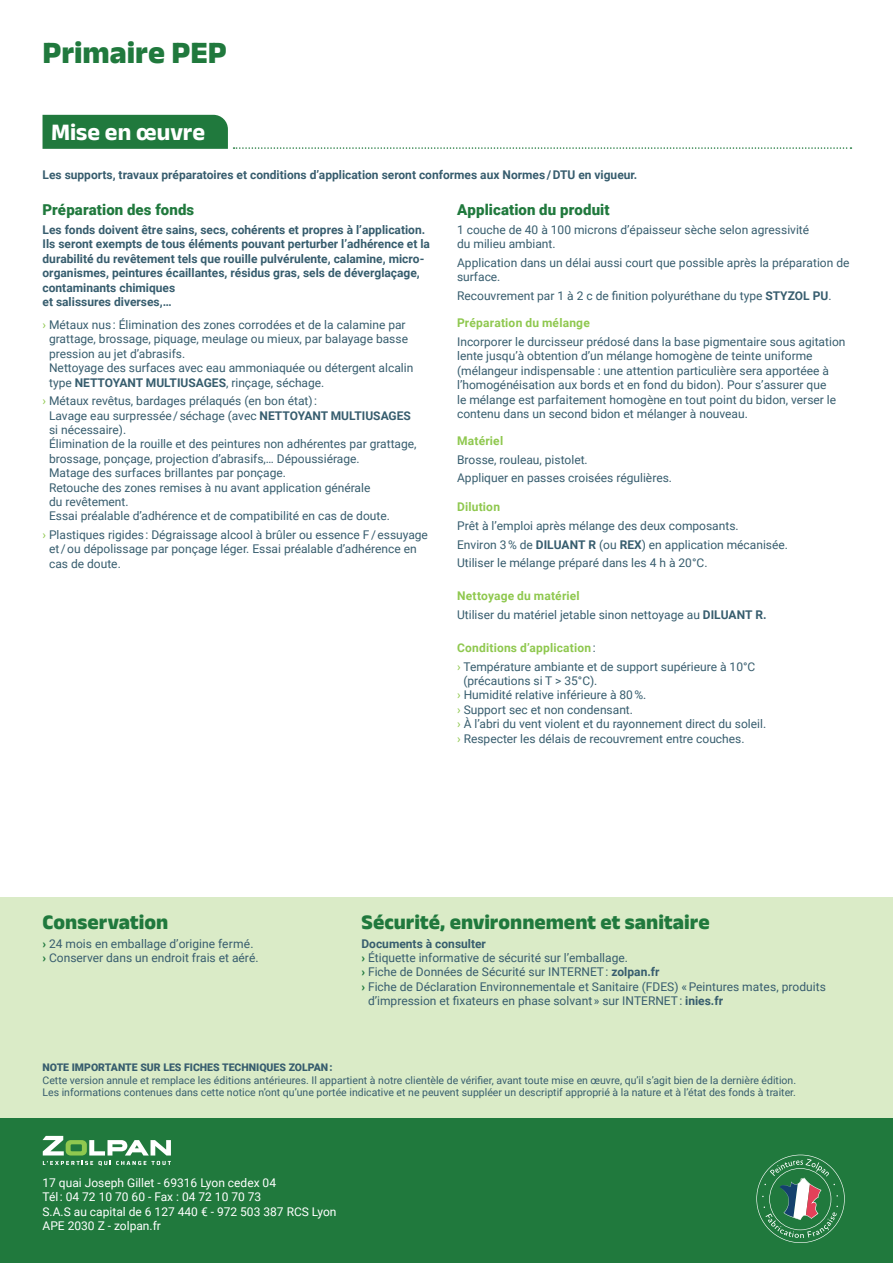
<style>
.page{position:relative;width:893px;height:1263px;background:#fff}
.page>*{position:absolute;margin:0;border:0;box-sizing:border-box;transform-origin:0 0}
.t1{font:800 31.5px "Anek Latin";color:#20793d}
.t2{font:700 24px "Anek Latin";color:#fff}
.t3{font:800 21px "Anek Latin";color:#20793d}
.t4{font:900 15px "Roboto";letter-spacing:.01em;color:#20793d}
.t5{font:12px/14.4px "Roboto";color:#375d6e}
.t6{font:700 12px/14.4px "Roboto";color:#375d6e}
.t7{font:12px/14.4px "Roboto";color:#fff}
.t8{font:700 12px "Roboto";letter-spacing:.015em;color:#8fc84f}
.t9{font:10.5px "Roboto";color:#375d6e}
.t10{font:900 10.5px "Roboto";color:#375d6e}
.s1{color:#8fc84f}
.s2{font-weight:700}
.s3{font-weight:400;color:#375d6e}
.s4{font-weight:900;color:#20793d}
</style>
<div class="page">
<div style="left:0;top:897px;width:893px;height:221px;background:#daebc7"></div>
<div style="left:0;top:1118px;width:893px;height:145px;background:#20793d"></div>
<svg style="left:756px;top:1155px;width:89px;height:88px"></svg>
<svg style="left:234px;top:147px;width:617px;height:2px"></svg>
<div style="left:43px;top:115px;width:185px;height:34px;background:#20793d"></div>
<svg style="left:43px;top:1136px;width:128px;height:19px"></svg>
<svg style="left:43px;top:1161px;width:128px;height:5px"></svg>
<p class="t1" style="left:43px;top:31px;width:186px">Primaire PEP</p>
<p class="t2" style="left:51px;top:116px;width:156px">Mise en œuvre</p>
<p class="t6" style="left:43px;top:167px;width:596px">Les supports, travaux préparatoires et conditions d’application seront conformes aux Normes / DTU en vigueur.</p>
<p class="t4" style="left:43px;top:200px;width:153px">Préparation des fonds</p>
<p class="t6" style="left:43px;top:222px;width:389px">Les fonds doivent être sains, secs, cohérents et propres à l’application.<br>Ils seront exempts de tous éléments pouvant perturber l’adhérence et la durabilité du revêtement tels que rouille pulvérulente, calamine, micro&shy;organismes, peintures écaillantes, résidus gras, sels de déverglaçage, contaminants chimiques<br>et salissures diverses,…</p>
<p class="t5" style="left:49px;top:317px;width:366px;text-indent:-7px"><span class="s1">›</span> Métaux nus : Élimination des zones corrodées et de la calamine par grattage, brossage, piquage, meulage ou mieux, par balayage basse pression au jet d’abrasifs.<br>Nettoyage des surfaces avec eau ammoniaquée ou détergent alcalin type <span class="s2">NETTOYANT MULTIUSAGES</span>, rinçage, séchage.</p>
<p class="t5" style="left:49px;top:393px;width:369px;text-indent:-7px"><span class="s1">›</span> Métaux revêtus, bardages prélaqués (en bon état) :<br>Lavage eau surpressée / séchage (avec <span class="s2">NETTOYANT MULTIUSAGES </span>si nécessaire).<br>Élimination de la rouille et des peintures non adhérentes par grattage, brossage, ponçage, projection d’abrasifs,… Dépoussiérage.<br>Matage des surfaces brillantes par ponçage.<br>Retouche des zones remises à nu avant application générale<br>du revêtement.<br>Essai préalable d’adhérence et de compatibilité en cas de doute.</p>
<p class="t5" style="left:49px;top:527px;width:380px;text-indent:-7px"><span class="s1">›</span> Plastiques rigides : Dégraissage alcool à brûler ou essence F / essuyage et / ou dépolissage par ponçage léger. Essai préalable d’adhérence en cas de doute.</p>
<p class="t4" style="left:457px;top:200px;width:154px">Application du produit</p>
<p class="t5" style="left:457px;top:222px;width:354px">1 couche de 40 à 100 microns d’épaisseur sèche selon agressivité du milieu ambiant.</p>
<p class="t5" style="left:457px;top:255px;width:394px">Application dans un délai aussi court que possible après la préparation de surface.</p>
<p class="t5" style="left:457px;top:288px;width:376px">Recouvrement par 1 à 2 c de finition polyuréthane du type <span class="s2">STYZOL PU</span>.</p>
<p class="t8" style="left:457px;top:315px;width:134px">Préparation du mélange</p>
<p class="t5" style="left:457px;top:334px;width:390px">Incorporer le durcisseur prédosé dans la base pigmentaire sous agitation lente jusqu’à obtention d’un mélange homogène de teinte uniforme (mélangeur indispensable : une attention particulière sera apportéee à l’homogénéisation aux bords et en fond du bidon). Pour s’assurer que<br>le mélange est parfaitement homogène en tout point du bidon, verser le contenu dans un second bidon et mélanger à nouveau.</p>
<p class="t8" style="left:457px;top:432px;width:48px">Matériel</p>
<p class="t5" style="left:457px;top:452px;width:132px">Brosse, rouleau, pistolet.</p>
<p class="t5" style="left:457px;top:470px;width:216px">Appliquer en passes croisées régulières.</p>
<p class="t8" style="left:457px;top:498px;width:44px">Dilution</p>
<p class="t5" style="left:457px;top:518px;width:283px">Prêt à l’emploi après mélange des deux composants.</p>
<p class="t5" style="left:457px;top:537px;width:332px">Environ 3 % de <span class="s2">DILUANT R</span> (ou <span class="s2">REX</span>) en application mécanisée.</p>
<p class="t5" style="left:457px;top:555px;width:252px">Utiliser le mélange préparé dans les 4 h à 20°C.</p>
<p class="t8" style="left:457px;top:588px;width:124px">Nettoyage du matériel</p>
<p class="t5" style="left:457px;top:607px;width:311px">Utiliser du matériel jetable sinon nettoyage au <span class="s2">DILUANT R.</span></p>
<p class="t8" style="left:457px;top:639px;width:140px">Conditions d’application <span class="s3">:</span></p>
<p class="t5" style="left:463px;top:659px;width:293px;text-indent:-6px"><span class="s1">›</span> Température ambiante et de support supérieure à 10°C (précautions si T &gt; 35°C).</p>
<p class="t5" style="left:457px;top:687px;width:191px"><span class="s1">›</span> Humidité relative inférieure à 80 %.</p>
<p class="t5" style="left:457px;top:702px;width:177px"><span class="s1">›</span> Support sec et non condensant.</p>
<p class="t5" style="left:457px;top:716px;width:310px"><span class="s1">›</span> À l’abri du vent violent et du rayonnement direct du soleil.</p>
<p class="t5" style="left:457px;top:731px;width:289px"><span class="s1">›</span> Respecter les délais de recouvrement entre couches.</p>
<p class="t3" style="left:43px;top:907px;width:127px">Conservation</p>
<p class="t5" style="left:43px;top:936px;width:213px"><span class="s4">›</span> 24 mois en emballage d’origine fermé.</p>
<p class="t5" style="left:43px;top:950px;width:218px"><span class="s4">›</span> Conserver dans un endroit frais et aéré.</p>
<p class="t3" style="left:361px;top:907px;width:350px">Sécurité, environnement et sanitaire</p>
<p class="t6" style="left:361px;top:936px;width:126px">Documents à consulter</p>
<p class="t5" style="left:361px;top:950px;width:268px"><span class="s4">›</span> Étiquette informative de sécurité sur l’emballage.</p>
<p class="t5" style="left:361px;top:964px;width:300px"><span class="s4">›</span> Fiche de Données de Sécurité sur INTERNET : <span class="s2">zolpan.fr</span></p>
<p class="t5" style="left:368px;top:979px;width:459px;text-indent:-7px"><span class="s4">›</span> Fiche de Déclaration Environnementale et Sanitaire (FDES) « Peintures mates, produits d’impression et fixateurs en phase solvant » sur INTERNET : <span class="s2">inies.fr</span></p>
<p class="t10" style="left:43px;top:1060px;width:292px">NOTE IMPORTANTE SUR LES FICHES TECHNIQUES ZOLPAN :</p>
<p class="t9" style="left:43px;top:1072px;width:755px">Cette version annule et remplace les éditions antérieures. Il appartient à notre clientèle de vérifier, avant toute mise en œuvre, qu’il s’agit bien de la dernière édition.</p>
<p class="t9" style="left:43px;top:1085px;width:755px">Les informations contenues dans cette notice n’ont qu’une portée indicative et ne peuvent suppléer un descriptif approprié à la nature et à l’état des fonds à traiter.</p>
<p class="t7" style="left:43px;top:1175px;width:235px">17 quai Joseph Gillet - 69316 Lyon cedex 04<br>Tél : 04 72 10 70 60 - Fax : 04 72 10 70 73</p>
<p class="t7" style="left:43px;top:1204px;width:295px">S.A.S au capital de 6 127 440 € - 972 503 387 RCS Lyon</p>
<p class="t7" style="left:43px;top:1218px;width:120px">APE 2030 Z - zolpan.fr</p>
</div>
